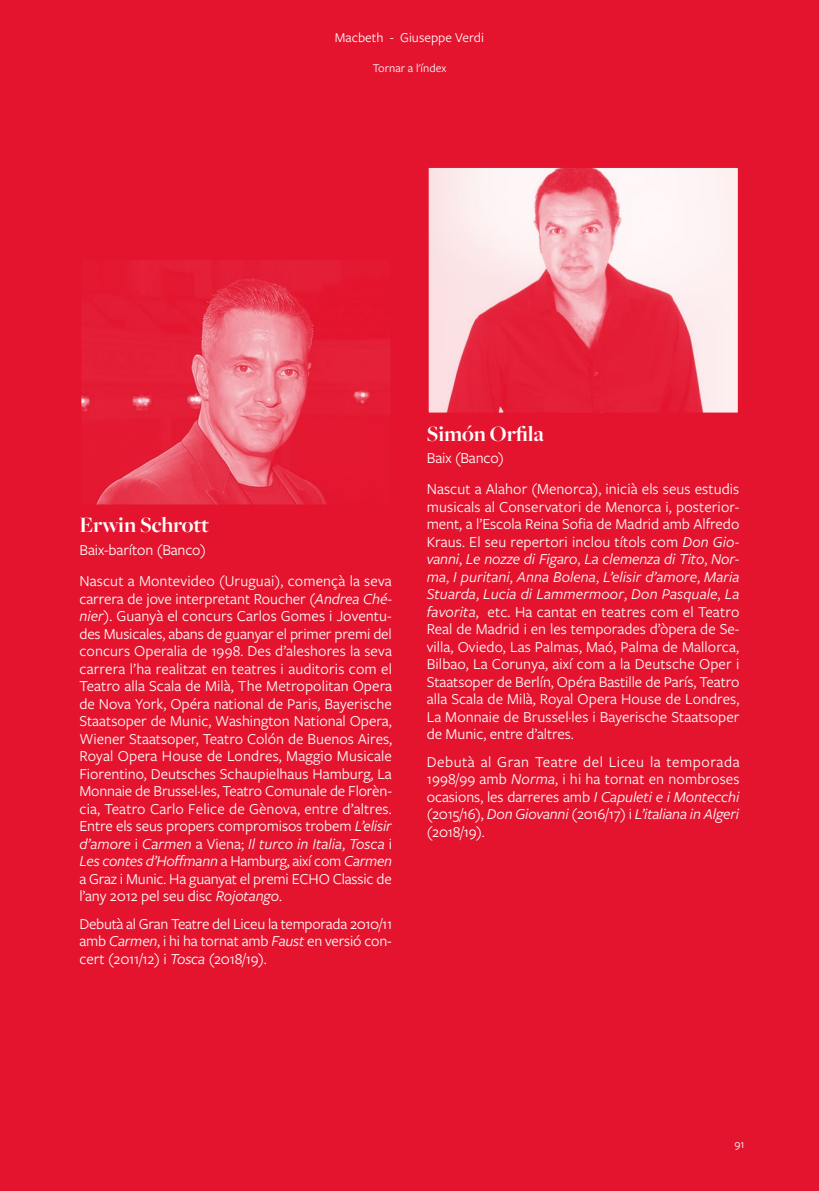
<style>
.page{position:relative;width:819px;height:1191px;background:#e4142e}
.page>*{position:absolute;margin:0;border:0;box-sizing:border-box;transform-origin:0 0}
.t1{font:700 22.75px "Freight Big Pro";letter-spacing:-.005em;color:#fff}
.t2{font:15.75px/17.5px "Freight Sans Pro";letter-spacing:-.005em;color:#fff;text-align:justify}
.t3{font:14px "Freight Sans Pro";color:#fff}
.t4{font:12.25px "Freight Sans Pro";color:#fff}
.s1{font-style:italic}
</style>
<div class="page">
<svg style="left:428px;top:168px;width:310px;height:245px"></svg>
<svg style="left:81px;top:260px;width:309px;height:245px"></svg>
<p class="t3" style="left:335px;top:28px;width:151px">Macbeth - Giuseppe Verdi</p>
<p class="t4" style="left:373px;top:60px;width:75px">Tornar a l'índex</p>
<h1 class="t1" style="left:427px;top:418px;width:119px">Simón Orfila</h1>
<h1 class="t1" style="left:79px;top:510px;width:131px">Erwin Schrott</h1>
<p class="t2" style="left:79px;top:540px;width:128px">Baix-baríton (Banco)</p>
<p class="t2" style="left:79px;top:571px;width:314px">Nascut a Montevideo (Uruguai), començà la seva carrera de jove interpretant Roucher (<span class="s1">Andrea Ché&shy;nier</span>). Guanyà el concurs Carlos Gomes i Joventu&shy;des Musicales, abans de guanyar el primer premi del concurs Operalia de 1998. Des d’aleshores la seva carrera l’ha realitzat en teatres i auditoris com el Teatro alla Scala de Milà, The Metropolitan Opera de Nova York, Opéra national de Paris, Bayerische Staatsoper de Munic, Washington National Opera, Wiener Staatsoper, Teatro Colón de Buenos Aires, Royal Opera House de Londres, Maggio Musicale Fiorentino, Deutsches Schaupielhaus Hamburg, La Monnaie de Brussel·les, Teatro Comunale de Florèn&shy;cia, Teatro Carlo Felice de Gènova, entre d’altres.<br>Entre els seus propers compromisos trobem <span class="s1">L’elisir d’amore</span> i <span class="s1">Carmen</span> a Viena; <span class="s1">Il turco in Italia</span>, <span class="s1">Tosca</span> i <span class="s1">Les contes d’Hoffmann</span> a Hamburg, així com <span class="s1">Carmen </span>a Graz i Munic. Ha guanyat el premi ECHO Classic de l’any 2012 pel seu disc <span class="s1">Rojotango</span>.</p>
<p class="t2" style="left:79px;top:914px;width:314px">Debutà al Gran Teatre del Liceu la temporada 2010/11 amb <span class="s1">Carmen</span>, i hi ha tornat amb <span class="s1">Faust</span> en versió con&shy;cert (2011/12) i <span class="s1">Tosca</span> (2018/19).</p>
<p class="t2" style="left:427px;top:448px;width:79px">Baix (Banco)</p>
<p class="t2" style="left:427px;top:479px;width:314px">Nascut a Alahor (Menorca), inicià els seus estudis musicals al Conservatori de Menorca i, posterior&shy;ment, a l’Escola Reina Sofia de Madrid amb Alfredo Kraus. El seu repertori inclou títols com <span class="s1">Don Gio&shy;vanni</span>, <span class="s1">Le nozze di Figaro</span>, <span class="s1">La clemenza di Tito</span>, <span class="s1">Nor&shy;ma</span>, <span class="s1">I puritani</span>, <span class="s1">Anna Bolena</span>, <span class="s1">L’elisir d’amore</span>, <span class="s1">Maria Stuarda</span>, <span class="s1">Lucia di Lammermoor</span>, <span class="s1">Don Pasquale</span>, <span class="s1">La favorita</span>, etc. Ha cantat en teatres com el Teatro Real de Madrid i en les temporades d’òpera de Se&shy;villa, Oviedo, Las Palmas, Maó, Palma de Mallorca, Bilbao, La Corunya, així com a la Deutsche Oper i Staatsoper de Berlín, Opéra Bastille de París, Teatro alla Scala de Milà, Royal Opera House de Londres, La Monnaie de Brussel·les i Bayerische Staatsoper de Munic, entre d’altres.</p>
<p class="t2" style="left:427px;top:752px;width:314px">Debutà al Gran Teatre del Liceu la temporada 1998/99 amb <span class="s1">Norma</span>, i hi ha tornat en nombroses ocasions, les darreres amb <span class="s1">I Capuleti e i Montecchi </span>(2015/16), <span class="s1">Don Giovanni</span> (2016/17) i <span class="s1">L’italiana in Algeri </span>(2018/19).</p>
<p class="t4" style="left:734px;top:1135px;width:12px">91</p>
</div>
